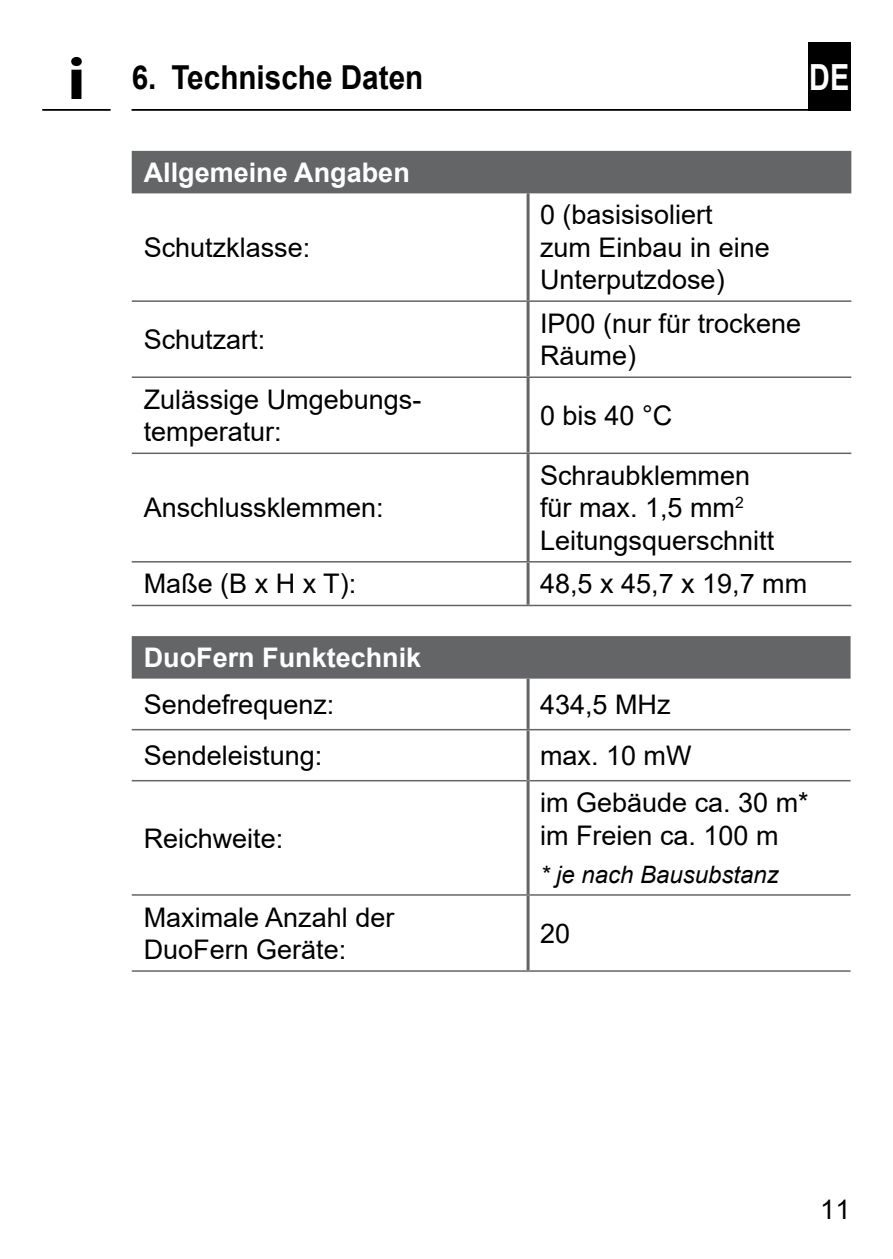
<style>
.page{position:relative;width:893px;height:1259px;background:#fff}
.page>*{position:absolute;margin:0;border:0;box-sizing:border-box;transform-origin:0 0}
.INFO-Icon{font:700 60px "Myriad Pro";color:#000;scale:1.1 1}
.t1{font:700 36px "Arial";color:#fff;scale:.8 1}
.Kapitel_ab_2_-_DE{font:700 33px "Arial";color:#000;scale:.9 1}
.Fließtext_-_DE{font:27px/32.4px "Arial";color:#000}
.Fließtext_-_DE-2{font:700 27px "Arial";color:#fff}
.Untertitel_-_DE{font:700 27px "Arial";color:#fff}
.Fußnote_-_DE{font:italic 24px "Arial";color:#000}
</style>
<div class="page">
<div style="left:808px;top:42px;width:42px;height:69px;background:#000"></div>
<hr style="left:132px;top:109px;width:718px;height:2px;background:#000">
<hr style="left:42px;top:109px;width:68px;height:2px;background:#000">
<div style="left:132px;top:151px;width:719px;height:42px;background:#646567"></div>
<hr style="left:528px;top:300px;width:323px;height:2px;background:#646567">
<hr style="left:528px;top:376px;width:323px;height:2px;background:#646567">
<hr style="left:528px;top:452px;width:323px;height:2px;background:#646567">
<hr style="left:528px;top:561px;width:323px;height:1px;background:#646567">
<hr style="left:528px;top:605px;width:323px;height:1px;background:#646567">
<hr style="left:527px;top:193px;width:3px;height:107px;background:#646567">
<hr style="left:527px;top:302px;width:3px;height:74px;background:#646567">
<hr style="left:527px;top:378px;width:3px;height:74px;background:#646567">
<hr style="left:527px;top:454px;width:3px;height:107px;background:#646567">
<hr style="left:527px;top:562px;width:3px;height:43px;background:#646567">
<hr style="left:132px;top:300px;width:396px;height:2px;background:#646567">
<hr style="left:132px;top:376px;width:396px;height:2px;background:#646567">
<hr style="left:132px;top:452px;width:396px;height:2px;background:#646567">
<hr style="left:132px;top:561px;width:396px;height:1px;background:#646567">
<hr style="left:132px;top:605px;width:396px;height:1px;background:#646567">
<div style="left:132px;top:636px;width:718px;height:42px;background:#646567"></div>
<hr style="left:527px;top:678px;width:3px;height:51px;background:#646567">
<hr style="left:530px;top:780px;width:321px;height:1px;background:#646567">
<hr style="left:528px;top:894px;width:323px;height:1px;background:#646567">
<hr style="left:528px;top:970px;width:323px;height:1px;background:#646567">
<hr style="left:132px;top:780px;width:395px;height:1px;background:#646567">
<hr style="left:132px;top:894px;width:396px;height:1px;background:#646567">
<hr style="left:132px;top:970px;width:396px;height:1px;background:#646567">
<hr style="left:527px;top:895px;width:3px;height:75px;background:#646567">
<hr style="left:132px;top:729px;width:396px;height:1px;background:#646567">
<hr style="left:528px;top:729px;width:323px;height:1px;background:#646567">
<hr style="left:527px;top:730px;width:3px;height:50px;background:#646567">
<hr style="left:527px;top:780px;width:3px;height:114px;background:#646567">
<p class="INFO-Icon" style="left:67px;top:45px;width:18px">i</p>
<h2 class="t1" style="left:809px;top:52px;width:52px">DE</h2>
<p class="Kapitel_ab_2_-_DE" style="left:132px;top:54px;width:325px">6. Technische Daten</p>
<p class="Untertitel_-_DE" style="left:144px;top:153px;width:268px">Allgemeine Angaben</p>
<p class="Fließtext_-_DE" style="left:144px;top:231px;width:168px">Schutzklasse:</p>
<p class="Fließtext_-_DE" style="left:144px;top:323px;width:123px">Schutzart:</p>
<p class="Fließtext_-_DE" style="left:144px;top:383px;width:279px">Zulässige Umgebungs&shy;temperatur:</p>
<p class="Fließtext_-_DE" style="left:144px;top:491px;width:242px">Anschlussklemmen:</p>
<p class="Fließtext_-_DE" style="left:540px;top:198px;width:231px">0 (basisisoliert zum Einbau in eine<br>Unterputzdose)</p>
<p class="Fließtext_-_DE" style="left:540px;top:307px;width:263px">IP00 (nur für trockene<br>Räume)</p>
<p class="Fließtext_-_DE" style="left:540px;top:399px;width:134px">0 bis 40 °C</p>
<p class="Fließtext_-_DE" style="left:540px;top:459px;width:236px">Schraubklemmen für max. 1,5 mm<sup>2<br></sup>Leitungsquerschnitt</p>
<p class="Fließtext_-_DE" style="left:144px;top:567px;width:214px">Maße (B x H x T):</p>
<p class="Fließtext_-_DE" style="left:540px;top:567px;width:269px">48,5 x 45,7 x 19,7 mm</p>
<p class="Fließtext_-_DE-2" style="left:144px;top:638px;width:279px">DuoFern Funktechnik</p>
<p class="Fließtext_-_DE" style="left:144px;top:688px;width:192px">Sendefrequenz:</p>
<p class="Fließtext_-_DE" style="left:540px;top:688px;width:132px">434,5 MHz</p>
<p class="Fließtext_-_DE" style="left:144px;top:739px;width:180px">Sendeleistung:</p>
<p class="Fließtext_-_DE" style="left:540px;top:739px;width:153px">max. 10 mW</p>
<p class="Fließtext_-_DE" style="left:144px;top:822px;width:141px">Reichweite:</p>
<p class="Fließtext_-_DE" style="left:144px;top:900px;width:252px">Maximale Anzahl der<br>DuoFern Geräte:</p>
<p class="Fließtext_-_DE" style="left:540px;top:786px;width:270px">im Gebäude ca. 30 m*</p>
<p class="Fließtext_-_DE" style="left:540px;top:819px;width:240px">im Freien ca. 100 m</p>
<p class="Fußnote_-_DE" style="left:540px;top:859px;width:240px">* je nach Bausubstanz</p>
<p class="Fließtext_-_DE" style="left:540px;top:917px;width:32px">20</p>
<p class="Fließtext_-_DE" style="left:820px;top:1193px;width:32px">11</p>
</div>
